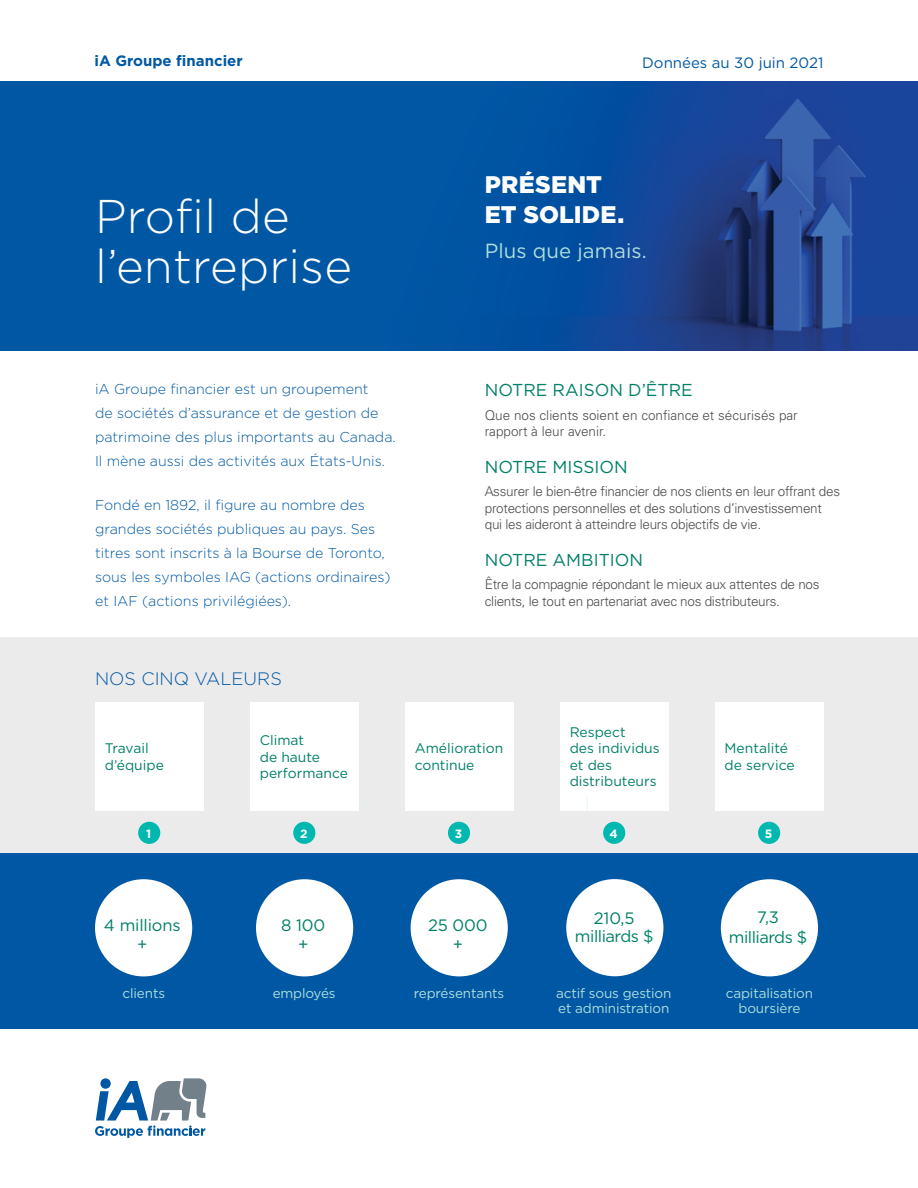
<style>
.page{position:relative;width:918px;height:1188px;background:#fff}
.page>*{position:absolute;margin:0;border:0;box-sizing:border-box;transform-origin:0 0}
.t1{font:300 47.25px/50.4px "Gotham";letter-spacing:.005em;color:#fff}
.t2{font:900 24px/30px "Gotham";letter-spacing:.005em;color:#fff}
.P_H1_Sous-titre02{font:20.4px "Gotham";color:#afdedb}
.H2_bleu{font:300 18px "Gotham";color:#0058a4}
.t3{font:17.25px "Gotham";color:#008068}
.P_Bulles{font:16.5px/18px "Gotham";letter-spacing:-.03em;color:#008068;text-align:center}
.P_Bulles-2{font:16.5px "Gotham";letter-spacing:-.01em;color:#008068}
.P_Date{font:15px "Gotham";color:#0058a4}
.P_iAGF{font:700 15px "Gotham";color:#0058a4}
.P_Intro{font:300 14.25px/24px "Gotham";color:#0058a4}
.P_Valeurs{font:13.8px/16.5px "Gotham";color:#008068}
.t4{font:300 13.5px/16.5px "Univers LT Pro 45";letter-spacing:-.02em;color:#4d4d4f}
.P_Bulles_Labels{font:13.5px/15.3px "Gotham";letter-spacing:-.01em;color:#afdedb;text-align:center}
.t5{font:300 13.5px/16.5px "Univers LT Pro 45";color:#4d4d4f}
.P_No_Valeurs{font:700 12px "Gotham";color:#fff}
</style>
<div class="page">
<img style="left:0;top:81px;width:918px;height:270px">
<div style="left:0;top:853px;width:918px;height:175px;background:#0058a4"></div>
<div style="left:566px;top:879px;width:97px;height:97px;background:#fff;border-radius:50%"></div>
<div style="left:95px;top:879px;width:97px;height:97px;background:#fff;border-radius:50%"></div>
<div style="left:411px;top:879px;width:97px;height:97px;background:#fff;border-radius:50%"></div>
<div style="left:256px;top:879px;width:97px;height:97px;background:#fff;border-radius:50%"></div>
<div style="left:721px;top:879px;width:97px;height:97px;background:#fff;border-radius:50%"></div>
<svg style="left:95px;top:1078px;width:111px;height:60px"></svg>
<div style="left:0;top:637px;width:918px;height:216px;background:#ebebec"></div>
<div style="left:138px;top:822px;width:22px;height:22px;background:#00b8b0;border-radius:50%"></div>
<div style="left:293px;top:822px;width:22px;height:22px;background:#00b8b0;border-radius:50%"></div>
<div style="left:448px;top:822px;width:22px;height:22px;background:#00b8b0;border-radius:50%"></div>
<div style="left:603px;top:822px;width:22px;height:22px;background:#00b8b0;border-radius:50%"></div>
<div style="left:95px;top:702px;width:109px;height:109px;background:#fff"></div>
<div style="left:250px;top:702px;width:109px;height:109px;background:#fff"></div>
<div style="left:405px;top:702px;width:109px;height:109px;background:#fff"></div>
<div style="left:560px;top:702px;width:109px;height:109px;background:#fff"></div>
<div style="left:715px;top:702px;width:109px;height:109px;background:#fff"></div>
<svg style="left:587px;top:796px;width:1px;height:15px"></svg>
<div style="left:758px;top:822px;width:22px;height:22px;background:#00b8b0;border-radius:50%"></div>
<p class="P_iAGF" style="left:94px;top:51px;width:150px">iA Groupe financier</p>
<p class="P_Date" style="left:642px;top:53px;width:183px">Données au 30 juin 2021</p>
<h1 class="t1" style="left:95px;top:190px;width:258px">Profil de l’entreprise</h1>
<p class="P_Intro" style="left:95px;top:376px;width:302px">iA Groupe financier est un groupement<br>de sociétés d’assurance et de gestion de patrimoine des plus importants au Canada.<br>Il mène aussi des activités aux États-Unis.</p>
<p class="P_Intro" style="left:95px;top:492px;width:297px">Fondé en 1892, il figure au nombre des grandes sociétés publiques au pays. Ses titres sont inscrits à la Bourse de Toronto, sous les symboles IAG (actions ordinaires) et IAF (actions privilégiées).</p>
<h2 class="H2_bleu" style="left:95px;top:668px;width:188px">NOS CINQ VALEURS</h2>
<p class="t2" style="left:485px;top:169px;width:141px">PRÉSENT<br>ET SOLIDE.</p>
<p class="P_H1_Sous-titre02" style="left:485px;top:238px;width:164px">Plus que jamais.</p>
<h2 class="t3" style="left:485px;top:379px;width:209px">NOTRE RAISON D’ÊTRE</h2>
<p class="t5" style="left:485px;top:406px;width:314px">Que nos clients soient en confiance et sécurisés par rapport à leur avenir.</p>
<h2 class="t3" style="left:485px;top:456px;width:145px">NOTRE MISSION</h2>
<p class="t4" style="left:485px;top:483px;width:357px">Assurer le bien-être financier de nos clients en leur offrant des protections personnelles et des solutions d’investissement qui les aideront à atteindre leurs objectifs de vie.</p>
<h2 class="t3" style="left:485px;top:549px;width:160px">NOTRE AMBITION</h2>
<p class="t4" style="left:485px;top:576px;width:336px">Être la compagnie répondant le mieux aux attentes de nos clients, le tout en partenariat avec nos distributeurs.</p>
<p class="P_Valeurs" style="left:105px;top:740px;width:61px">Travail d’équipe</p>
<p class="P_Valeurs" style="left:260px;top:732px;width:90px">Climat<br>de haute performance</p>
<p class="P_Valeurs" style="left:415px;top:740px;width:90px">Amélioration continue</p>
<p class="P_Valeurs" style="left:570px;top:724px;width:92px">Respect<br>des individus et des distributeurs</p>
<p class="P_No_Valeurs" style="left:146px;top:825px;width:7px">1</p>
<p class="P_No_Valeurs" style="left:300px;top:825px;width:9px">2</p>
<p class="P_No_Valeurs" style="left:455px;top:825px;width:9px">3</p>
<p class="P_No_Valeurs" style="left:610px;top:825px;width:10px">4</p>
<p class="P_Bulles-2" style="left:104px;top:914px;width:78px">4 millions</p>
<p class="P_Bulles" style="left:137px;top:935px;width:12px">+</p>
<p class="P_Bulles_Labels" style="left:123px;top:985px;width:44px">clients</p>
<p class="P_Bulles" style="left:281px;top:916px;width:46px">8 100</p>
<p class="P_Bulles" style="left:298px;top:935px;width:12px">+</p>
<p class="P_Bulles_Labels" style="left:273px;top:985px;width:65px">employés</p>
<p class="P_Bulles" style="left:428px;top:916px;width:61px">25 000</p>
<p class="P_Bulles" style="left:453px;top:935px;width:12px">+</p>
<p class="P_Bulles_Labels" style="left:414px;top:985px;width:92px">représentants</p>
<p class="P_Bulles" style="left:575px;top:909px;width:80px">210,5 milliards $</p>
<p class="P_Bulles_Labels" style="left:556px;top:985px;width:117px;text-align:left">actif sous gestion et administration</p>
<p class="P_Valeurs" style="left:725px;top:740px;width:72px">Mentalité de service</p>
<p class="P_No_Valeurs" style="left:765px;top:825px;width:9px">5</p>
<p class="P_Bulles" style="left:729px;top:907px;width:80px;line-height:19.4px">7,3 milliards $</p>
<p class="P_Bulles_Labels" style="left:726px;top:985px;width:89px">capitalisation boursière</p>
</div>
